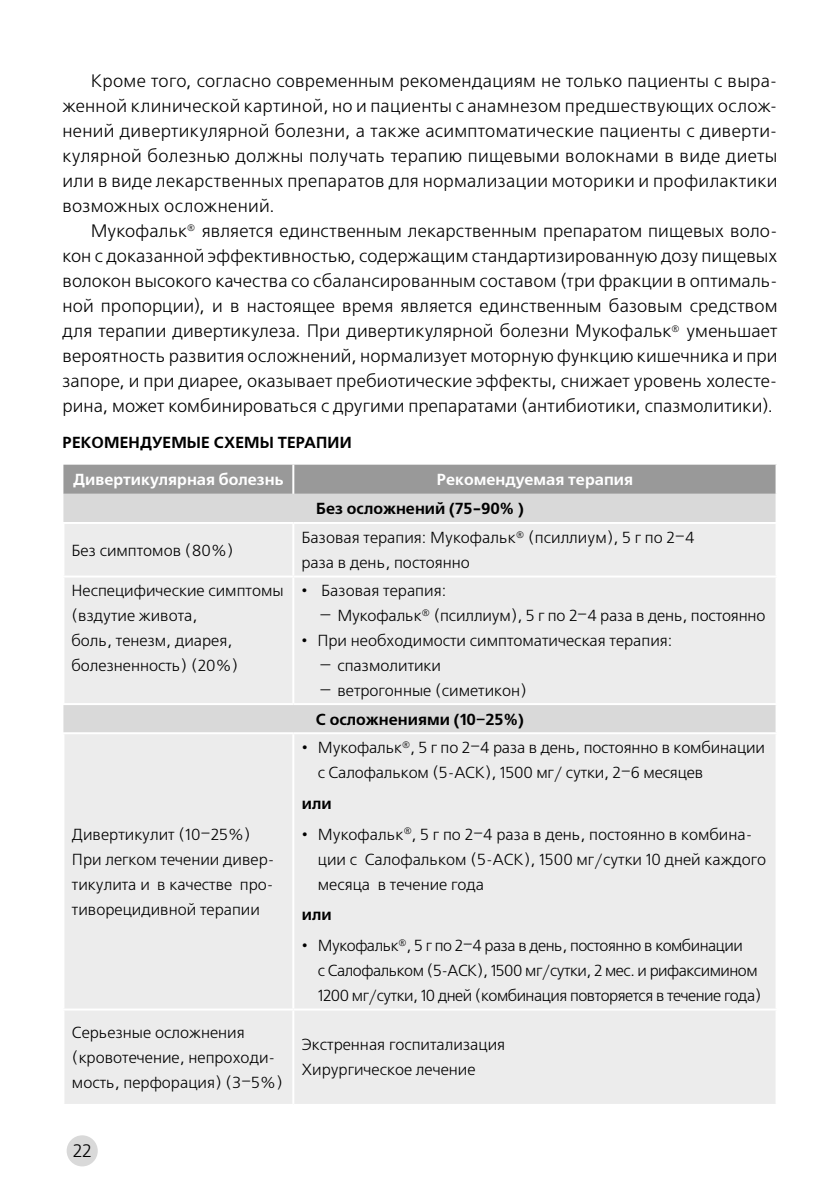
<style>
.page{position:relative;width:840px;height:1191px;background:#fff}
.page>*{position:absolute;margin:0;border:0;box-sizing:border-box;transform-origin:0 0}
.t1{font:18px/25px "Free Set C";letter-spacing:.01em;color:#000;text-align:justify}
.t2{font:16px/25px "Free Set C";color:#000}
.t3{font:16px/25px "Free Set C";letter-spacing:-.03em;color:#000}
.t4{font:700 16px "Free Set C";color:#000}
.t5{font:700 16px "Free Set C";color:#fff}
.t6{font:600 16px "Free Set";letter-spacing:.01em;color:#000}
</style>
<div class="page">
<div style="left:67px;top:1135px;width:31px;height:31px;background:#d9d9d9;border-radius:50%"></div>
<div style="left:63px;top:465px;width:712px;height:29px;background:#999"></div>
<div style="left:63px;top:494px;width:712px;height:28px;background:#d9d9d9"></div>
<div style="left:63px;top:524px;width:712px;height:580px;background:#ececec"></div>
<hr style="left:62px;top:1008px;width:231px;height:2px;background:#fff">
<hr style="left:293px;top:1008px;width:484px;height:2px;background:#fff">
<hr style="left:62px;top:575px;width:231px;height:2px;background:#fff">
<hr style="left:293px;top:575px;width:484px;height:2px;background:#fff">
<hr style="left:292px;top:577px;width:2px;height:126px;background:#fff">
<hr style="left:292px;top:734px;width:2px;height:274px;background:#fff">
<hr style="left:292px;top:1010px;width:2px;height:94px;background:#fff">
<hr style="left:292px;top:524px;width:2px;height:51px;background:#fff">
<hr style="left:62px;top:524px;width:2px;height:51px;background:#fff">
<hr style="left:62px;top:577px;width:2px;height:126px;background:#fff">
<hr style="left:62px;top:703px;width:231px;height:2px;background:#fff">
<hr style="left:293px;top:703px;width:484px;height:2px;background:#fff">
<hr style="left:62px;top:732px;width:231px;height:2px;background:#fff">
<hr style="left:62px;top:734px;width:2px;height:274px;background:#fff">
<hr style="left:293px;top:732px;width:484px;height:2px;background:#fff">
<hr style="left:62px;top:1010px;width:2px;height:94px;background:#fff">
<hr style="left:292px;top:465px;width:2px;height:29px;background:#fff">
<p class="t1" style="left:62px;top:69px;width:716px;text-indent:28px">Кроме того, согласно современным рекомендациям не только пациенты с выра&shy;женной клинической картиной, но и пациенты с анамнезом предшествующих ослож&shy;нений дивертикулярной болезни, а также асимптоматические пациенты с диверти&shy;кулярной болезнью должны получать терапию пищевыми волокнами в виде диеты или в виде лекарственных препаратов для нормализации моторики и профилактики возможных осложнений.</p>
<p class="t1" style="left:62px;top:219px;width:716px;text-indent:28px">Мукофальк<sup>®</sup> является единственным лекарственным препаратом пищевых воло&shy;кон с доказанной эффективностью, содержащим стандартизированную дозу пищевых волокон высокого качества со сбалансированным составом (три фракции в оптималь&shy;ной пропорции), и в настоящее время является единственным базовым средством для терапии дивертикулеза. При дивертикулярной болезни Мукофальк<sup>®</sup> уменьшает вероятность развития осложнений, нормализует моторную функцию кишечника и при запоре, и при диарее, оказывает пребиотические эффекты, снижает уровень холесте&shy;рина, может комбинироваться с другими препаратами (антибиотики, спазмолитики).</p>
<p class="t6" style="left:62px;top:433px;width:290px">РЕКОМЕНДУЕМЫЕ СХЕМЫ ТЕРАПИИ</p>
<p class="t5" style="left:73px;top:471px;width:211px">Дивертикулярная болезнь</p>
<p class="t5" style="left:436px;top:471px;width:198px">Рекомендуемая терапия</p>
<p class="t4" style="left:316px;top:500px;width:209px">Без осложнений (75-90% )</p>
<p class="t2" style="left:71px;top:538px;width:163px">Без симптомов (80%)</p>
<p class="t2" style="left:301px;top:526px;width:394px">Базовая терапия: Мукофальк<sup>®</sup> (псиллиум), 5 г по 2–4 раза в день, постоянно</p>
<p class="t2" style="left:71px;top:579px;width:213px">Неспецифические симптомы (вздутие живота,<br>боль, тенезм, диарея, болезненность) (20%)</p>
<p class="t2" style="left:301px;top:579px;width:146px">• Базовая терапия:</p>
<p class="t2" style="left:319px;top:604px;width:447px">— Мукофальк<sup>®</sup> (псиллиум), 5 г по 2–4 раза в день, постоянно</p>
<p class="t2" style="left:301px;top:629px;width:372px">• При необходимости симптоматическая терапия:</p>
<p class="t2" style="left:319px;top:654px;width:123px">— спазмолитики</p>
<p class="t2" style="left:319px;top:679px;width:209px">— ветрогонные (симетикон)</p>
<p class="t4" style="left:316px;top:710px;width:209px">С осложнениями (10–25%)</p>
<p class="t2" style="left:72px;top:822px;width:204px">Дивертикулит (10–25%)<br>При легком течении дивер&shy;тикулита и в качестве про&shy;тиворецидивной терапии</p>
<p class="t2" style="left:72px;top:1020px;width:212px">Серьезные осложнения (кровотечение, непроходи&shy;мость, перфорация) (3–5%)</p>
<p class="t2" style="left:318px;top:736px;width:448px;text-indent:-16px">• Мукофальк<sup>®</sup>, 5 г по 2–4 раза в день, постоянно в комбинации с Салофальком (5-АСК), 1500 мг/ сутки, 2–6 месяцев</p>
<p class="t4" style="left:302px;top:794px;width:31px">или</p>
<p class="t2" style="left:318px;top:822px;width:449px;text-indent:-16px">• Мукофальк<sup>®</sup>, 5 г по 2–4 раза в день, постоянно в комбина&shy;ции с Салофальком (5-АСК), 1500 мг/сутки 10 дней каждого месяца в течение года</p>
<p class="t4" style="left:302px;top:905px;width:31px">или</p>
<p class="t3" style="left:318px;top:933px;width:445px;text-indent:-16px">• Мукофальк<sup>®</sup>, 5 г по 2–4 раза в день, постоянно в комбинации<br>с Салофальком (5-АСК), 1500 мг/сутки, 2 мес. и рифаксимином<br>1200 мг/сутки, 10 дней (комбинация повторяется в течение года)</p>
<p class="t2" style="left:302px;top:1033px;width:205px">Экстренная госпитализация<br>Хирургическое лечение</p>
<p class="t1" style="left:73px;top:1139px;width:20px">22</p>
</div>
